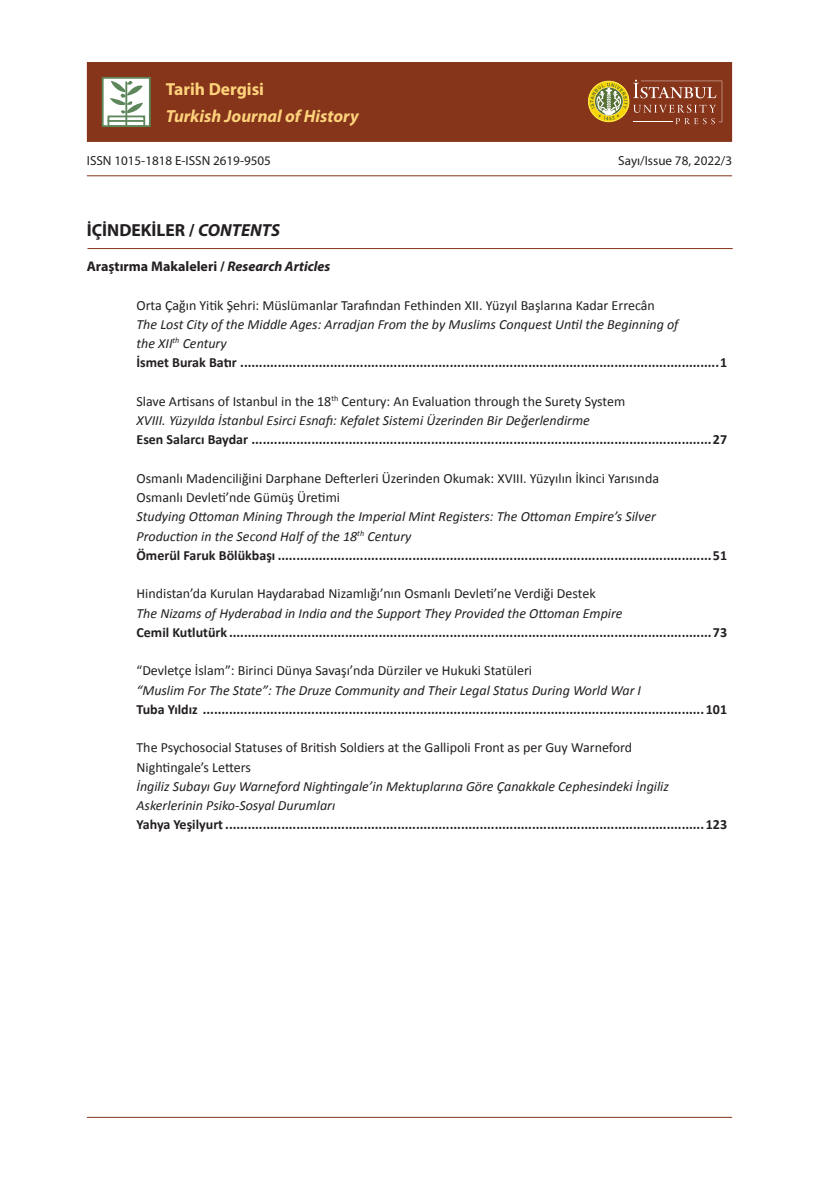
<style>
.page{position:relative;width:819px;height:1191px;background:#fff}
.page>*{position:absolute;margin:0;border:0;box-sizing:border-box;transform-origin:0 0}
.t1{font:italic 700 17.5px "Myriad Pro";color:#fed37c}
.t2{font:700 17.5px "Myriad Pro";color:#231f20}
.t3{font:700 17.5px "Myriad Pro";color:#fed37c}
.t4{font:700 14px/19.2px "Calibri";color:#231f20}
.t5{font:14px/19.2px "Calibri";color:#231f20}
.t6{font:italic 14px/19.2px "Calibri";color:#231f20}
.t7{font:700 14px "Myriad Pro";color:#231f20}
.t8{font:13.12px "Myriad Pro";color:#231f20}
.s1{font-style:italic}
.s2{font-weight:400;font-style:italic}
.s3{font-style:normal}
</style>
<div class="page">
<hr style="left:87px;top:1117px;width:645px;height:1px;background:#87351a">
<hr style="left:87px;top:175px;width:645px;height:1px;background:#87351a">
<div style="left:87px;top:62px;width:645px;height:80px;background:#87351a"></div>
<div style="left:102px;top:77px;width:49px;height:50px;background:#fff;border:2px solid #5d875a"></div>
<div style="left:107px;top:115px;width:38px;height:12px;border:2px solid #5d875a"></div>
<hr style="left:107px;top:120px;width:37px;height:2px;background:#5d875a">
<svg style="left:110px;top:81px;width:33px;height:33px"></svg>
<hr style="left:125px;top:81px;width:2px;height:46px;background:#5d875a">
<svg style="left:588px;top:80px;width:134px;height:44px;background:#9f663a"></svg>
<hr style="left:87px;top:248px;width:645px;height:1px;background:#87351a">
<p class="t3" style="left:166px;top:78px;width:100px">Tarih Dergisi</p>
<p class="t1" style="left:166px;top:104px;width:194px">Turkish Journal of History</p>
<p class="t8" style="left:87px;top:152px;width:186px">ISSN 1015-1818 E-ISSN 2619-9505</p>
<p class="t8" style="left:618px;top:152px;width:115px">Sayı/Issue 78, 2022/3</p>
<p class="t2" style="left:87px;top:219px;width:195px">İÇİNDEKİLER / <span class="s1">CONTENTS</span></p>
<p class="t7" style="left:87px;top:257px;width:245px">Araştırma Makaleleri / <span class="s1">Research Articles</span></p>
<p class="t5" style="left:136px;top:295px;width:520px">Orta Çağın Yitik Şehri: Müslümanlar Tarafından Fethinden XII. Yüzyıl Başlarına Kadar Errecân</p>
<p class="t4" style="left:136px;top:314px;width:592px"><span class="s2">The Lost City of the Middle Ages: Arradjan From the by Muslims Conquest Until the Beginning of<br>the XII</span><sup>th</sup> <span class="s2">Century<br></span>İsmet Burak Batır ................................................................................................................................1</p>
<p class="t6" style="left:136px;top:391px;width:490px"><span class="s3">Slave Artisans of Istanbul in the 18</span><sup>th</sup> <span class="s3">Century: An Evaluation through the Surety System<br></span>XVIII. Yüzyılda İstanbul Esirci Esnafı: Kefalet Sistemi Üzerinden Bir Değerlendirme</p>
<p class="t4" style="left:136px;top:430px;width:592px">Esen Salarcı Baydar ...........................................................................................................................27</p>
<p class="t5" style="left:136px;top:468px;width:524px">Osmanlı Madenciliğini Darphane Defterleri Üzerinden Okumak: XVIII. Yüzyılın İkinci Yarısında<br>Osmanlı Devleti’nde Gümüş Üretimi</p>
<p class="t4" style="left:136px;top:507px;width:592px"><span class="s2">Studying Ottoman Mining Through the Imperial Mint Registers: The Ottoman Empire’s Silver<br>Production in the Second Half of the 18</span><sup>th</sup> <span class="s2">Century<br></span>Ömerül Faruk Bölükbaşı ....................................................................................................................51</p>
<p class="t5" style="left:136px;top:584px;width:461px">Hindistan’da Kurulan Haydarabad Nizamlığı’nın Osmanlı Devleti’ne Verdiği Destek</p>
<p class="t6" style="left:136px;top:603px;width:487px">The Nizams of Hyderabad in India and the Support They Provided the Ottoman Empire</p>
<p class="t4" style="left:136px;top:622px;width:592px">Cemil Kutlutürk .................................................................................................................................73</p>
<p class="t5" style="left:136px;top:661px;width:397px">“Devletçe İslam”: Birinci Dünya Savaşı’nda Dürziler ve Hukuki Statüleri</p>
<p class="t6" style="left:136px;top:680px;width:506px">“Muslim For The State”: The Druze Community and Their Legal Status During World War I</p>
<p class="t4" style="left:136px;top:699px;width:592px">Tuba Yıldız ......................................................................................................................................101</p>
<p class="t5" style="left:136px;top:738px;width:497px">The Psychosocial Statuses of British Soldiers at the Gallipoli Front as per Guy Warneford<br>Nightingale’s Letters</p>
<p class="t6" style="left:136px;top:776px;width:534px">İngiliz Subayı Guy Warneford Nightingale’in Mektuplarına Göre Çanakkale Cephesindeki İngiliz<br>Askerlerinin Psiko-Sosyal Durumları</p>
<p class="t4" style="left:136px;top:815px;width:592px">Yahya Yeşilyurt................................................................................................................................123</p>
</div>
